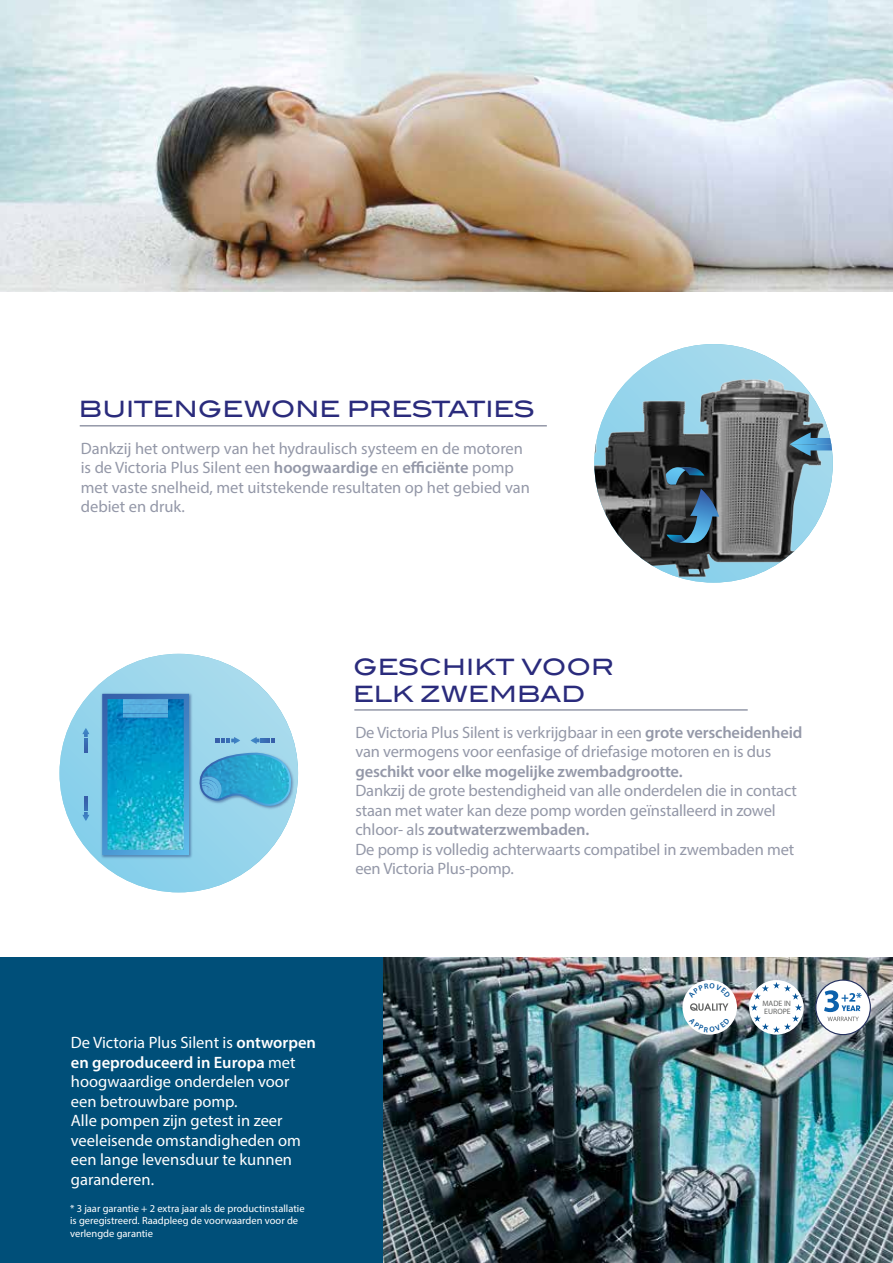
<style>
.page{position:relative;width:893px;height:1263px;background:#fff}
.page>*{position:absolute;margin:0;border:0;box-sizing:border-box;transform-origin:0 0}
.t1{font:22.5px/27px "Blair ITC Std";color:#2a2b7c}
.t2{font:16.5px/19.5px "Myriad Pro";letter-spacing:-.01em;color:#9498a8}
.t3{font:16.5px/19.5px "Myriad Pro";color:#fff}
.t4{font:600 16.5px "Myriad Pro";letter-spacing:-.01em;color:#9498a8}
.t5{font:10.5px/12.6px "Myriad Pro";color:#fff}
.t6{font:7.8px/7.8px "Myriad Pro";color:#636463}
.s1{font-weight:600}
</style>
<div class="page">
<div style="left:0;top:958px;width:893px;height:305px;background:#004f79"></div>
<img style="left:384px;top:958px;width:509px;height:305px">
<div style="left:682px;top:980px;width:55px;height:54px;background:#fff;border-radius:50%"></div>
<svg style="left:749px;top:980px;width:55px;height:54px"></svg>
<svg style="left:751px;top:982px;width:51px;height:51px;background:#d5dce2"></svg>
<div style="left:816px;top:980px;width:54px;height:54px;background:#fff;border-radius:50%"></div>
<div style="left:815px;top:979px;width:56px;height:56px;border:1px solid #24305f;border-radius:50%"></div>
<svg style="left:824px;top:990px;width:37px;height:31px"></svg>
<hr style="left:80px;top:425px;width:467px;height:1px;background:#9498a8">
<hr style="left:354px;top:709px;width:394px;height:2px;background:#9498a8">
<img style="left:0;top:0;width:893px;height:291px">
<div style="left:60px;top:654px;width:238px;height:238px;background:linear-gradient(to right,#8ad0eb,#a5daec);border-radius:119px"></div>
<img style="left:197px;top:750px;width:99px;height:61px">
<svg style="left:197px;top:752px;width:96px;height:57px;background:#51b1d7"></svg>
<img style="left:100px;top:692px;width:94px;height:168px">
<svg style="left:102px;top:694px;width:87px;height:161px;background:#1d9ecb"></svg>
<svg style="left:82px;top:797px;width:7px;height:24px"></svg>
<svg style="left:82px;top:728px;width:7px;height:24px"></svg>
<svg style="left:216px;top:737px;width:24px;height:7px"></svg>
<svg style="left:251px;top:737px;width:24px;height:7px"></svg>
<img style="left:594px;top:344px;width:239px;height:239px;border-radius:119px">
<svg style="left:790px;top:432px;width:42px;height:24px"></svg>
<svg style="left:666px;top:467px;width:53px;height:76px;background:#385163"></svg>
<svg style="left:688px;top:983px;width:43px;height:28px"></svg>
<svg style="left:689px;top:1025px;width:41px;height:7px"></svg>
<h1 class="t1" style="left:79px;top:395px;width:458px">BUITENGEWONE PRESTATIES</h1>
<p class="t2" style="left:81px;top:438px;width:451px">Dankzij het ontwerp van het hydraulisch systeem en de motoren is de Victoria Plus Silent een <span class="s1">hoogwaardige</span> en <span class="s1">efficiënte</span> pomp met vaste snelheid, met uitstekende resultaten op het gebied van debiet en druk.</p>
<h1 class="t1" style="left:353px;top:653px;width:262px">GESCHIKT VOOR<br>ELK ZWEMBAD</h1>
<p class="t2" style="left:355px;top:722px;width:448px">De Victoria Plus Silent is verkrijgbaar in een <span class="s1">grote verscheidenheid </span>van vermogens voor eenfasige of driefasige motoren en is dus</p>
<p class="t4" style="left:355px;top:761px;width:329px">geschikt voor elke mogelijke zwembadgrootte.</p>
<p class="t2" style="left:355px;top:781px;width:443px">Dankzij de grote bestendigheid van alle onderdelen die in contact staan met water kan deze pomp worden geïnstalleerd in zowel chloor- als <span class="s1">zoutwaterzwembaden.<br></span>De pomp is volledig achterwaarts compatibel in zwembaden met een Victoria Plus-pomp.</p>
<p class="t3" style="left:71px;top:1033px;width:247px">De Victoria Plus Silent is <span class="s1">ontworpen en geproduceerd in Europa</span> met hoogwaardige onderdelen voor een betrouwbare pomp.<br>Alle pompen zijn getest in zeer veeleisende omstandigheden om een lange levensduur te kunnen garanderen.</p>
<p class="t5" style="left:70px;top:1202px;width:236px">* 3 jaar garantie + 2 extra jaar als de productinstallatie is geregistreerd. Raadpleeg de voorwaarden voor de verlengde garantie</p>
<p class="t6" style="left:762px;top:999px;width:30px">MADE IN<br>EUROPE</p>
</div>
